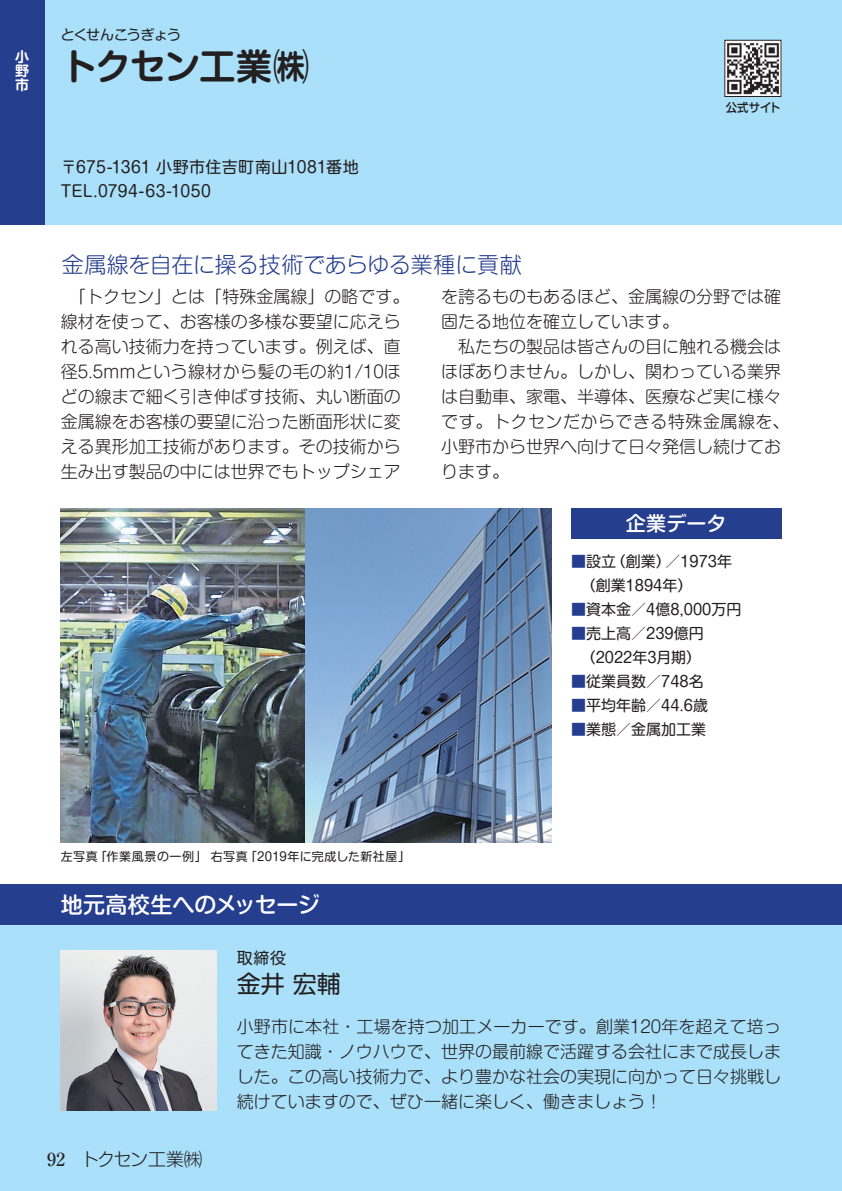
<style>
.page{position:relative;width:842px;height:1191px;background:#fff}
.page>*{position:absolute;margin:0;border:0;box-sizing:border-box;transform-origin:0 0}
.t1{font:700 36px "Shin M Go Pro De";letter-spacing:-.035em;color:#231f20}
.t2{font:24px "Shin M Go Pro";color:#231f20}
.t3{font:300 22px "Shin M Go Pro";letter-spacing:-.01em;color:#253f8e}
.t4{font:500 22px "Shin M Go Pro";letter-spacing:-.005em;color:#fff}
.t5{font:500 20px "Shin M Go Pro";letter-spacing:.005em;color:#fff}
.t6{font:300 18px "Shin M Go Pro";letter-spacing:-.075em;color:#231f20}
.t7{font:500 18px "Ryumin Pro";color:#231f20}
.t8{font:300 17px/25px "Shin M Go Pro";color:#231f20}
.t9{font:16px/24px "Shin M Go Pro";letter-spacing:.02em;color:#231f20}
.t10{font:15px/24px "Shin M Go Pro";color:#231f20}
.t11{font:14px "Shin M Go Pro";letter-spacing:-.05em;color:#231f20}
.t12{font:700 14px/14px "Shin M Go Pro De";color:#fff;text-align:justify}
.t13{font:12px "Shin M Go Pro";letter-spacing:.04em;color:#231f20}
.t14{font:500 12px "Shin M Go Pro";letter-spacing:-.005em;color:#231f20;scale:.95 1}
.s1{color:#253f8e}
</style>
<div class="page">
<div style="left:0;top:884px;width:841px;height:307px;background:#aae0f9"></div>
<hr style="left:841px;top:884px;width:1px;height:307px;background:#aae0f9">
<div style="left:0;top:884px;width:841px;height:40px;background:#253f8e"></div>
<hr style="left:841px;top:884px;width:1px;height:40px;background:#253f8e">
<div style="left:0;top:0;width:841px;height:224px;background:#aae0f9"></div>
<hr style="left:841px;top:0;width:1px;height:224px;background:#aae0f9">
<div style="left:0;top:0;width:44px;height:224px;background:#253f8e"></div>
<img style="left:61px;top:508px;width:490px;height:334px">
<div style="left:571px;top:508px;width:210px;height:30px;background:#253f8e"></div>
<img style="left:61px;top:950px;width:156px;height:160px">
<img style="left:726px;top:42px;width:53px;height:53px">
<div style="left:724px;top:40px;width:57px;height:57px;border:1px solid #231f20"></div>
<p class="t12" style="left:15px;top:48px;width:15px">小野市</p>
<p class="t11" style="left:61px;top:24px;width:122px">とくせんこうぎょう</p>
<h1 class="t1" style="left:61px;top:37px;width:250px">トクセン工業㈱</h1>
<p class="t9" style="left:61px;top:153px;width:299px">〒675-1361 小野市住吉町南山1081番地<br>TEL.0794-63-1050</p>
<p class="t3" style="left:62px;top:247px;width:461px">金属線を自在に操る技術であらゆる業種に貢献</p>
<p class="t14" style="left:725px;top:97px;width:59px">公式サイト</p>
<p class="t8" style="left:61px;top:282px;width:350px">　「トクセン」とは「特殊金属線」の略です。線材を使って、お客様の多様な要望に応えられる高い技術力を持っています。例えば、直径5.5mmという線材から髪の毛の約1/10ほどの線まで細く引き伸ばす技術、丸い断面の金属線をお客様の要望に沿った断面形状に変える異形加工技術があります。その技術から生み出す製品の中には世界でもトップシェア</p>
<p class="t8" style="left:441px;top:282px;width:350px">を誇るものもあるほど、金属線の分野では確固たる地位を確立しています。<br>　私たちの製品は皆さんの目に触れる機会はほぼありません。しかし、関わっている業界は自動車、家電、半導体、医療など実に様々です。トクセンだからできる特殊金属線を、小野市から世界へ向けて日々発信し続けております。</p>
<p class="t5" style="left:625px;top:507px;width:102px">企業データ</p>
<p class="t10" style="left:571px;top:548px;width:162px"><span class="s1">■</span>設立（創業）／1973年　（創業1894年）</p>
<p class="t10" style="left:571px;top:596px;width:172px"><span class="s1">■</span>資本金／4億8,000万円</p>
<p class="t10" style="left:571px;top:620px;width:134px"><span class="s1">■</span>売上高／239億円　（2022年3月期）</p>
<p class="t10" style="left:571px;top:668px;width:134px"><span class="s1">■</span>従業員数／748名</p>
<p class="t10" style="left:571px;top:692px;width:138px"><span class="s1">■</span>平均年齢／44.6歳</p>
<p class="t10" style="left:571px;top:716px;width:136px"><span class="s1">■</span>業態／金属加工業</p>
<p class="t13" style="left:61px;top:847px;width:351px">左写真「作業風景の一例」 右写真「2019年に完成した新社屋」</p>
<p class="t4" style="left:61px;top:886px;width:260px">地元高校生へのメッセージ</p>
<p class="t9" style="left:237px;top:944px;width:51px">取締役</p>
<h2 class="t2" style="left:237px;top:964px;width:105px">金井 宏輔</h2>
<p class="t7" style="left:47px;top:1145px;width:19px">92</p>
<p class="t6" style="left:81px;top:1145px;width:122px">トクセン工業㈱</p>
<p class="t8" style="left:237px;top:1012px;width:545px;text-align:justify">小野市に本社・工場を持つ加工メーカーです。創業120年を超えて培ってきた知識・ノウハウで、世界の最前線で活躍する会社にまで成長しました。この高い技術力で、より豊かな社会の実現に向かって日々挑戦し続けていますので、ぜひ一緒に楽しく、働きましょう！</p>
</div>
